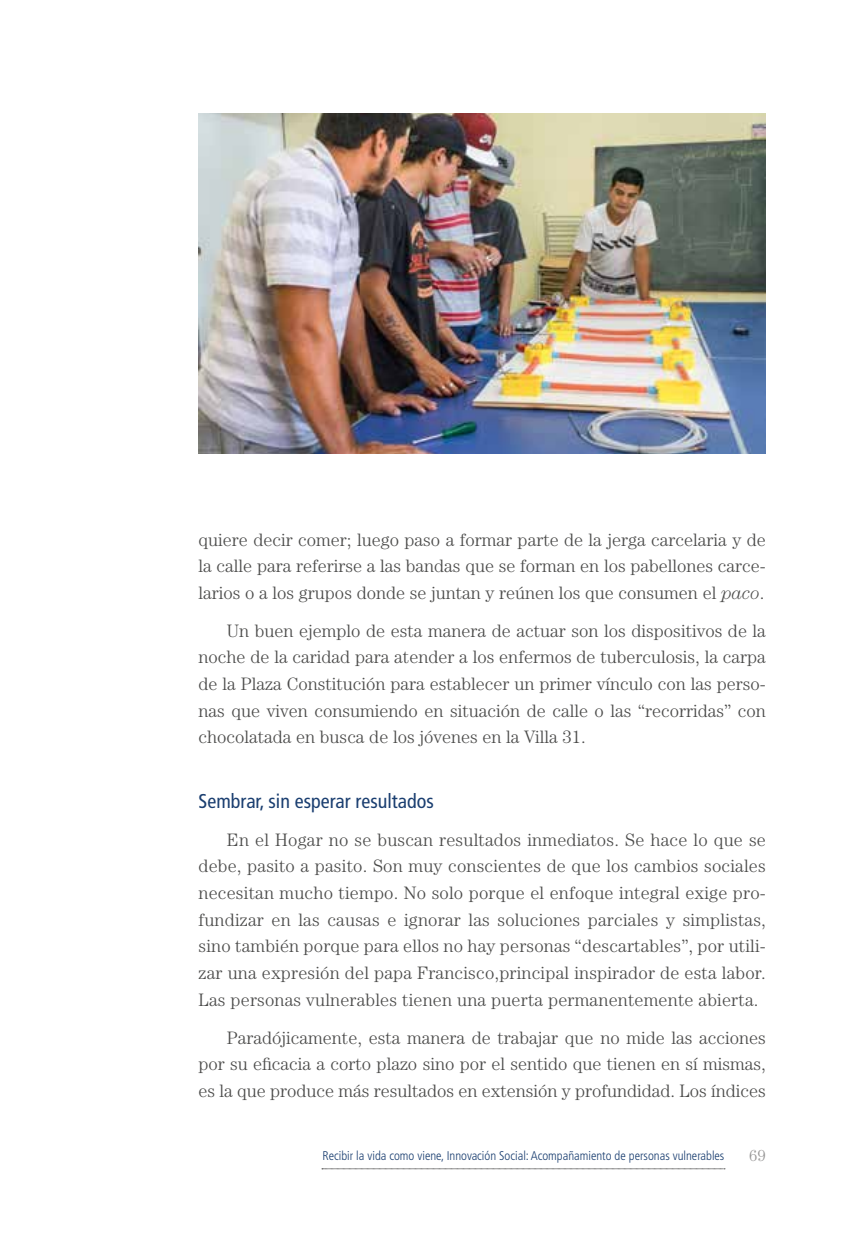
<style>
.page{position:relative;width:851px;height:1248px;background:#fff}
.page>*{position:absolute;margin:0;border:0;box-sizing:border-box;transform-origin:0 0}
.t1{font:condensed 20px "Frutiger LT Std";color:#1a3e70}
.t2{font:300 18px/26.6px "Century Std";color:#4a4a49;text-align:justify}
.t3{font:300 16px "Century Std";color:#969595}
.t4{font:300 condensed 12.6px "Frutiger LT Std";color:#1a3e70}
.s1{font-style:italic}
</style>
<div class="page">
<svg style="left:322px;top:1168px;width:403px;height:1px"></svg>
<img style="left:198px;top:113px;width:567px;height:341px">
<p class="t2" style="left:198px;top:526px;width:568px">quiere decir comer; luego paso a formar parte de la jerga carcelaria y de la calle para referirse a las bandas que se forman en los pabellones carce&shy;larios o a los grupos donde se juntan y reúnen los que consumen el <span class="s1">paco</span>.</p>
<p class="t2" style="left:198px;top:617px;width:569px;text-indent:28px">Un buen ejemplo de esta manera de actuar son los dispositivos de la noche de la caridad para atender a los enfermos de tuberculosis, la carpa de la Plaza Constitución para establecer un primer vínculo con las perso&shy;nas que viven consumiendo en situación de calle o las “recorridas” con chocolatada en busca de los jóvenes en la Villa 31.</p>
<p class="t1" style="left:198px;top:789px;width:237px">Sembrar, sin esperar resultados</p>
<p class="t2" style="left:198px;top:826px;width:568px;text-indent:28px">En el Hogar no se buscan resultados inmediatos. Se hace lo que se debe, pasito a pasito. Son muy conscientes de que los cambios sociales necesitan mucho tiempo. No solo porque el enfoque integral exige pro&shy;fundizar en las causas e ignorar las soluciones parciales y simplistas, sino también porque para ellos no hay personas “descartables”, por utili&shy;zar una expresión del papa Francisco,principal inspirador de esta labor.<br>Las personas vulnerables tienen una puerta permanentemente abierta.</p>
<p class="t2" style="left:198px;top:1023px;width:568px;text-indent:28px">Paradójicamente, esta manera de trabajar que no mide las acciones por su eficacia a corto plazo sino por el sentido que tienen en sí mismas, es la que produce más resultados en extensión y profundidad. Los índices</p>
<p class="t4" style="left:322px;top:1148px;width:403px">Recibir la vida como viene, Innovación Social: Acompañamiento de personas vulnerables</p>
<p class="t3" style="left:749px;top:1145px;width:18px">69</p>
</div>
